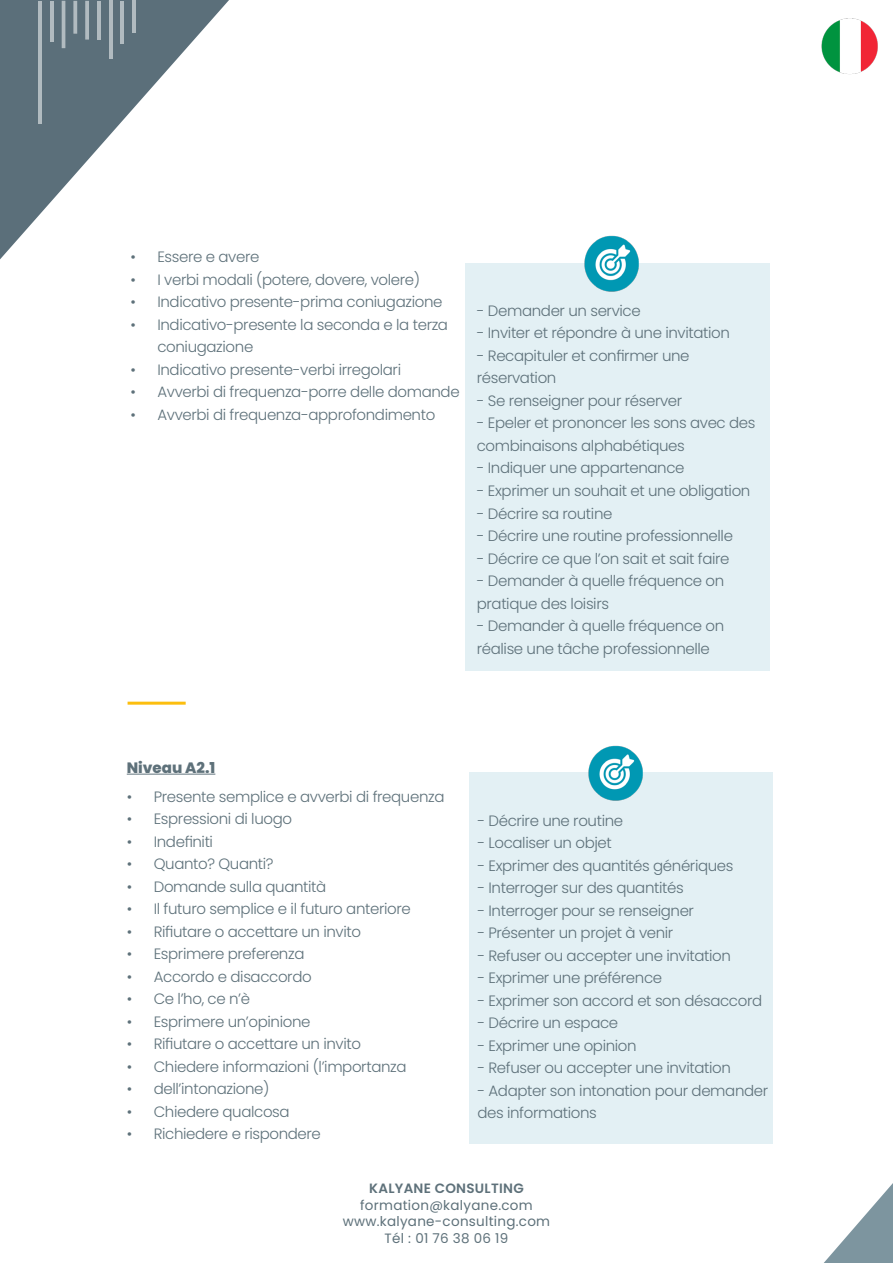
<style>
.page{position:relative;width:893px;height:1263px;background:#fff}
.page>*{position:absolute;margin:0;border:0;box-sizing:border-box;transform-origin:0 0}
.t1{font:300 15px/22.5px "Poppins";letter-spacing:-.025em;color:#5e717a}
.t2{font:800 15px "Poppins";color:#5e717a}
.t3{font:13.5px/16.5px "Poppins";letter-spacing:.02em;color:#5e717a;text-align:center}
.t4{font:600 13.5px "Poppins";letter-spacing:.02em;color:#5e717a}
</style>
<div class="page">
<svg style="left:824px;top:1183px;width:69px;height:80px"></svg>
<svg style="left:0;top:0;width:229px;height:259px"></svg>
<hr style="left:38px;top:1px;width:4px;height:122px;background:#b1bbc0">
<hr style="left:132px;top:1px;width:4px;height:32px;background:#b1bbc0">
<hr style="left:121px;top:1px;width:3px;height:43px;background:#fff">
<hr style="left:50px;top:1px;width:4px;height:41px;background:#b1bbc0">
<hr style="left:62px;top:1px;width:3px;height:47px;background:#fff">
<svg style="left:73px;top:1px;width:4px;height:33px"></svg>
<svg style="left:85px;top:1px;width:4px;height:39px"></svg>
<hr style="left:97px;top:1px;width:4px;height:39px;background:#b1bbc0">
<hr style="left:109px;top:1px;width:4px;height:58px;background:#b1bbc0">
<img style="left:821px;top:18px;width:57px;height:56px">
<div style="left:465px;top:263px;width:305px;height:407px;background:#e3f0f4"></div>
<img style="left:584px;top:236px;width:55px;height:55px">
<hr style="left:128px;top:702px;width:58px;height:3px;background:#fcbe0e">
<hr style="left:127px;top:774px;width:88px;height:1px;background:#5e717a">
<div style="left:469px;top:772px;width:304px;height:372px;background:#e3f0f4"></div>
<img style="left:588px;top:745px;width:55px;height:55px">
<p class="t1" style="left:130px;top:246px;width:131px">• Essere e avere</p>
<p class="t1" style="left:130px;top:268px;width:291px">• I verbi modali (potere, dovere, volere)</p>
<p class="t1" style="left:130px;top:291px;width:314px">• Indicativo presente-prima coniugazione</p>
<p class="t1" style="left:157px;top:313px;width:292px;text-indent:-27px">• Indicativo-presente la seconda e la terza coniugazione</p>
<p class="t1" style="left:130px;top:358px;width:272px">• Indicativo presente-verbi irregolari</p>
<p class="t1" style="left:130px;top:381px;width:331px">• Avverbi di frequenza-porre delle domande</p>
<p class="t1" style="left:130px;top:403px;width:306px">• Avverbi di frequenza-approfondimento</p>
<p class="t1" style="left:477px;top:300px;width:165px">- Demander un service</p>
<p class="t1" style="left:477px;top:322px;width:255px">- Inviter et répondre à une invitation</p>
<p class="t1" style="left:477px;top:345px;width:214px">- Recapituler et confirmer une réservation</p>
<p class="t1" style="left:477px;top:390px;width:207px">- Se renseigner pour réserver</p>
<p class="t1" style="left:477px;top:412px;width:280px">- Epeler et prononcer les sons avec des combinaisons alphabétiques</p>
<p class="t1" style="left:477px;top:457px;width:209px">- Indiquer une appartenance</p>
<p class="t1" style="left:477px;top:480px;width:275px">- Exprimer un souhait et une obligation</p>
<p class="t1" style="left:477px;top:502px;width:137px">- Décrire sa routine</p>
<p class="t1" style="left:477px;top:525px;width:258px">- Décrire une routine professionnelle</p>
<p class="t1" style="left:477px;top:547px;width:254px">- Décrire ce que l’on sait et sait faire</p>
<p class="t1" style="left:477px;top:570px;width:249px">- Demander à quelle fréquence on pratique des loisirs</p>
<p class="t1" style="left:477px;top:615px;width:249px">- Demander à quelle fréquence on réalise une tâche professionnelle</p>
<p class="t2" style="left:127px;top:759px;width:90px">Niveau A2.1</p>
<p class="t1" style="left:127px;top:785px;width:319px">• Presente semplice e avverbi di frequenza</p>
<p class="t1" style="left:127px;top:807px;width:167px">• Espressioni di luogo</p>
<p class="t1" style="left:127px;top:830px;width:88px">• Indefiniti</p>
<p class="t1" style="left:127px;top:852px;width:148px">• Quanto? Quanti?</p>
<p class="t1" style="left:127px;top:875px;width:201px">• Domande sulla quantità</p>
<p class="t1" style="left:127px;top:897px;width:286px">• Il futuro semplice e il futuro anteriore</p>
<p class="t1" style="left:127px;top:920px;width:236px">• Rifiutare o accettare un invito</p>
<p class="t1" style="left:127px;top:942px;width:179px">• Esprimere preferenza</p>
<p class="t1" style="left:127px;top:965px;width:186px">• Accordo e disaccordo</p>
<p class="t1" style="left:127px;top:987px;width:125px">• Ce l’ho, ce n’è</p>
<p class="t1" style="left:127px;top:1010px;width:185px">• Esprimere un’opinione</p>
<p class="t1" style="left:127px;top:1032px;width:236px">• Rifiutare o accettare un invito</p>
<p class="t1" style="left:127px;top:1055px;width:281px">• Chiedere informazioni (l’importanza</p>
<p class="t1" style="left:127px;top:1077px;width:144px">• dell’intonazione)</p>
<p class="t1" style="left:127px;top:1100px;width:164px">• Chiedere qualcosa</p>
<p class="t1" style="left:127px;top:1122px;width:196px">• Richiedere e rispondere</p>
<p class="t1" style="left:477px;top:809px;width:147px">- Décrire une routine</p>
<p class="t1" style="left:477px;top:831px;width:136px">- Localiser un objet</p>
<p class="t1" style="left:477px;top:854px;width:258px">- Exprimer des quantités génériques</p>
<p class="t1" style="left:477px;top:876px;width:208px">- Interroger sur des quantités</p>
<p class="t1" style="left:477px;top:899px;width:218px">- Interroger pour se renseigner</p>
<p class="t1" style="left:477px;top:921px;width:198px">- Présenter un projet à venir</p>
<p class="t1" style="left:477px;top:944px;width:255px">- Refuser ou accepter une invitation</p>
<p class="t1" style="left:477px;top:966px;width:186px">- Exprimer une préférence</p>
<p class="t1" style="left:477px;top:989px;width:286px">- Exprimer son accord et son désaccord</p>
<p class="t1" style="left:477px;top:1011px;width:142px">- Décrire un espace</p>
<p class="t1" style="left:477px;top:1034px;width:161px">- Exprimer une opinion</p>
<p class="t1" style="left:477px;top:1056px;width:255px">- Refuser ou accepter une invitation</p>
<p class="t1" style="left:477px;top:1079px;width:292px">- Adapter son intonation pour demander des informations</p>
<p class="t4" style="left:369px;top:1180px;width:156px">KALYANE CONSULTING</p>
<p class="t3" style="left:343px;top:1197px;width:209px">formation@kalyane.com www.kalyane-consulting.com<br>Tél : 01 76 38 06 19</p>
</div>
